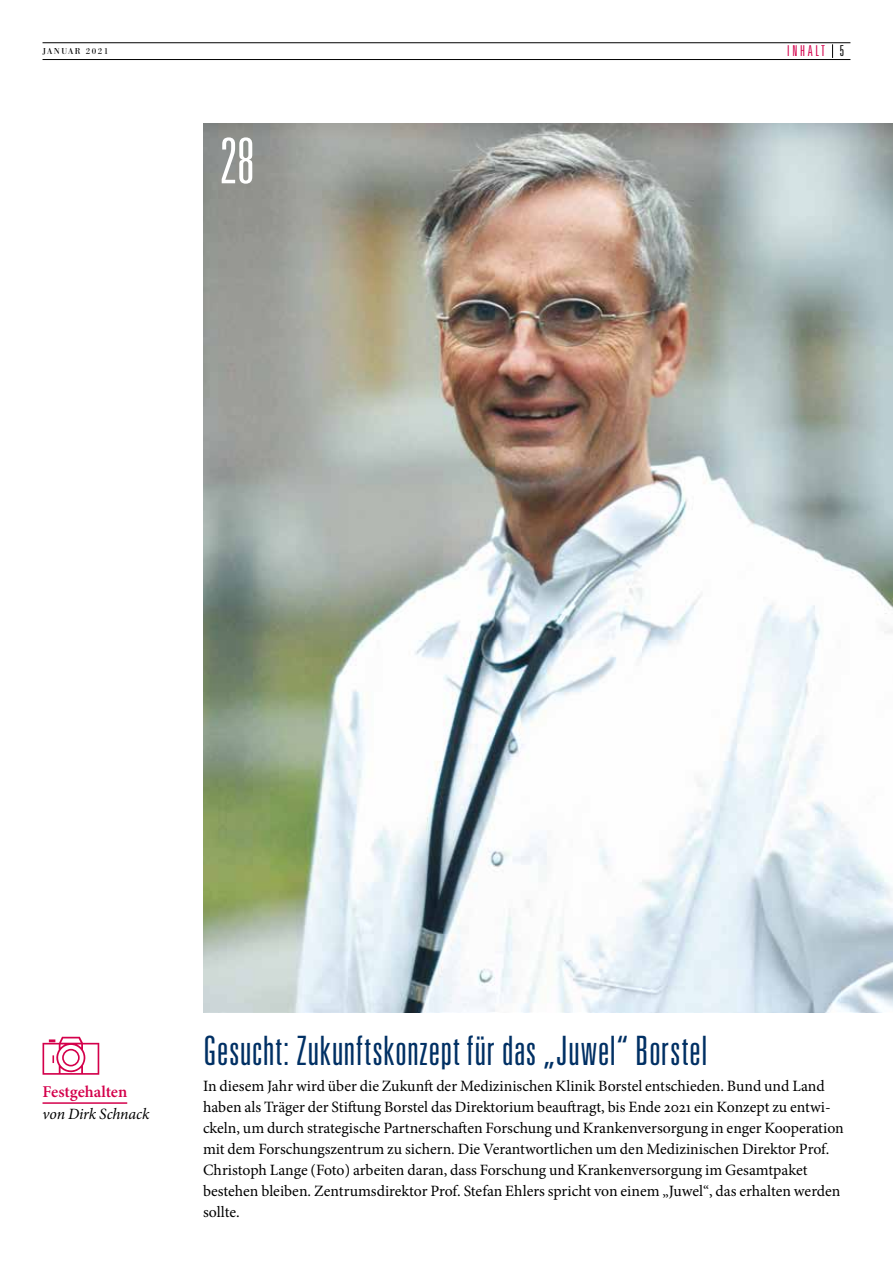
<style>
.page{position:relative;width:893px;height:1263px;background:#fff}
.page>*{position:absolute;margin:0;border:0;box-sizing:border-box;transform-origin:0 0}
.t1{font:300 ultra-condensed 63px "Univers LT Std";color:#fff}
.t2{font:300 ultra-condensed 40.5px "Univers LT Std";letter-spacing:.015em;color:#003064}
.t3{font:600 16.5px "Minion Pro";letter-spacing:-.005em;color:#d4004b}
.t4{font:15.75px/21px "Minion Pro";color:#000}
.t5{font:italic 15.75px "Minion Pro";letter-spacing:-.01em;color:#000}
.t6{font:300 ultra-condensed 15px "Univers LT Std";letter-spacing:.18em;color:#d4004b}
.t7{font:9px "Bodoni URW";letter-spacing:.16em;color:#000}
.s1{color:#000}
.s2{font-size:15px}
</style>
<div class="page">
<hr style="left:43px;top:42px;width:807px;height:1px;background:#000">
<hr style="left:43px;top:59px;width:807px;height:1px;background:#000">
<svg style="left:832px;top:44px;width:1px;height:14px"></svg>
<svg style="left:43px;top:1037px;width:56px;height:38px"></svg>
<hr style="left:43px;top:1102px;width:84px;height:2px;background:#d4004b">
<img style="left:203px;top:123px;width:690px;height:889px">
<p class="t7" style="left:43px;top:46px;width:67px">JANUAR 2021</p>
<p class="t6" style="left:787px;top:43px;width:58px">INHALT <span class="s1">5</span></p>
<h1 class="t1" style="left:220px;top:128px;width:36px">28</h1>
<p class="t3" style="left:43px;top:1080px;width:86px">Festgehalten</p>
<p class="t5" style="left:43px;top:1103px;width:108px">von Dirk Schnack</p>
<h2 class="t2" style="left:203px;top:1030px;width:506px">Gesucht: Zukunftskonzept für das „Juwel“ Borstel</h2>
<p class="t4" style="left:203px;top:1075px;width:642px">In diesem Jahr wird über die Zukunft der Medizinischen Klinik Borstel entschieden. Bund und Land haben als Träger der Stiftung Borstel das Direktorium beauftragt, bis Ende 2021 ein Konzept zu entwi&shy;ckeln, um durch strategische Partnerschaften Forschung und Krankenversorgung in enger Kooperation mit dem Forschungszentrum zu sichern. Die Verantwortlichen um den Medizinischen Direktor Prof.<br>Christoph Lange (Foto) arbeiten daran, dass Forschung und Krankenversorgung im Gesamtpaket bestehen bleiben. Zentrumsdirektor Prof. Stefan Ehlers spricht von einem <span class="s2">„</span>Juwel<span class="s2">“</span>, das erhalten werden sollte.</p>
</div>
